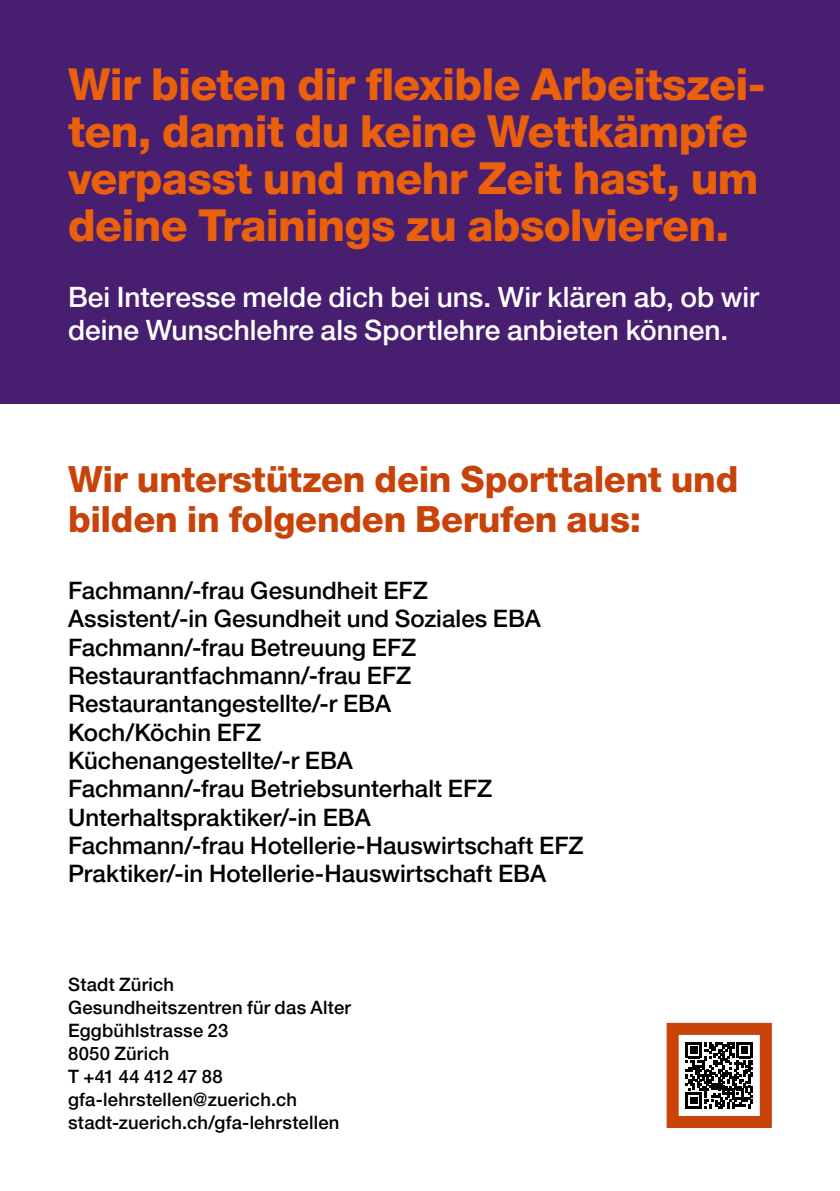
<style>
.page{position:relative;width:840px;height:1191px;background:#fff}
.page>*{position:absolute;margin:0;border:0;box-sizing:border-box;transform-origin:0 0}
.t1{font:800 44px/47px "Helvetica Neue LT Pro";letter-spacing:-.015em;color:#eb600a}
.t2{font:800 36px/39.2px "Helvetica Neue LT Pro";letter-spacing:-.01em;color:#c8430a}
.t3{font:500 28px/33px "Helvetica Neue LT Pro";color:#fff}
.t4{font:500 24px/28.4px "Helvetica Neue LT Pro";color:#000}
.t5{font:500 18.4px/23px "Helvetica Neue LT Pro";letter-spacing:.01em;color:#000}
</style>
<div class="page">
<div style="left:0;top:0;width:839px;height:403px;background:#481f70"></div>
<svg style="left:685px;top:1042px;width:67px;height:66px"></svg>
<div style="left:666px;top:1022px;width:105px;height:106px;border:12px solid #c8430a"></div>
<h1 class="t1" style="left:68px;top:60px;width:698px">Wir bieten dir flexible Arbeitszei&shy;ten, damit du keine Wettkämpfe verpasst und mehr Zeit hast, um deine Trainings zu absolvieren.</h1>
<p class="t3" style="left:68px;top:280px;width:692px">Bei Interesse melde dich bei uns. Wir klären ab, ob wir deine Wunschlehre als Sportlehre anbieten können.</p>
<h2 class="t2" style="left:68px;top:460px;width:671px">Wir unterstützen dein Sporttalent und bilden in folgenden Berufen aus:</h2>
<p class="t4" style="left:68px;top:576px;width:517px">Fachmann/-frau Gesundheit EFZ<br>Assistent/-in Gesundheit und Soziales EBA Fachmann/-frau Betreuung EFZ Restaurantfachmann/-frau EFZ Restaurantangestellte/-r EBA<br>Koch/Köchin EFZ<br>Küchenangestellte/-r EBA<br>Fachmann/-frau Betriebsunterhalt EFZ Unterhaltspraktiker/-in EBA<br>Fachmann/-frau Hotellerie-Hauswirtschaft EFZ Praktiker/-in Hotellerie-Hauswirtschaft EBA</p>
<p class="t5" style="left:68px;top:972px;width:284px">Stadt Zürich<br>Gesundheitszentren für das Alter<br>Eggbühlstrasse 23<br>8050 Zürich<br>T +41 44 412 47 88 gfa-lehrstellen@zuerich.ch stadt-zuerich.ch/gfa-lehrstellen</p>
</div>
